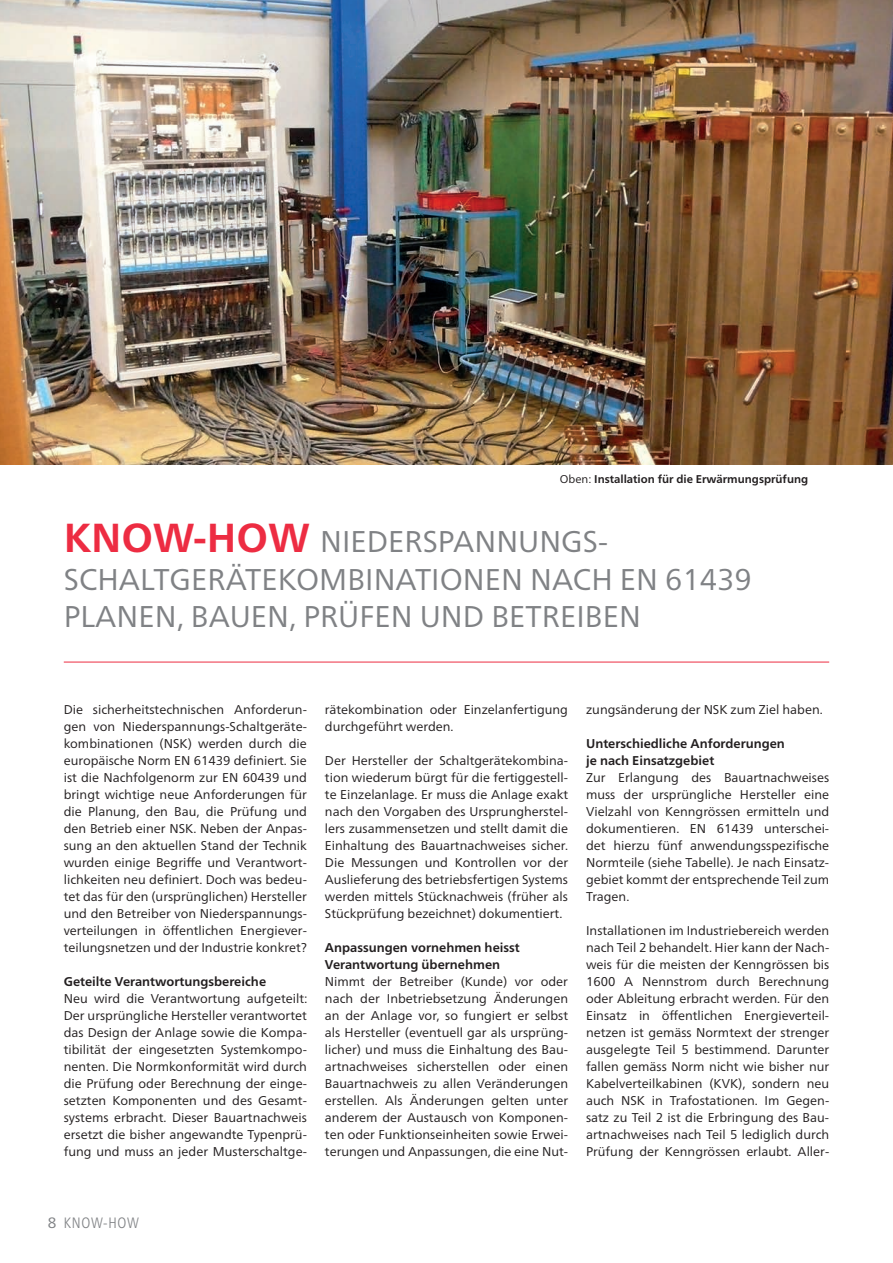
<style>
.page{position:relative;width:893px;height:1263px;background:#fff}
.page>*{position:absolute;margin:0;border:0;box-sizing:border-box;transform-origin:0 0}
.t1{font:30px/37.5px "Frutiger Neue LTW1 G";color:#808285}
.t2{font:300 condensed 15px "Frutiger Neue LTW1 G";letter-spacing:.05em;color:#808285}
.t3{font:15px "Frutiger Neue LTW1 G";color:#808285}
.t4{font:12.75px/17px "Frutiger Neue LTW1 G";color:#231f20;text-align:justify}
.t5{font:700 12.75px/17px "Frutiger Neue LTW1 G";color:#231f20}
.t6{font:700 11.25px "Frutiger Neue LTW1 G";color:#231f20}
.s1{font-weight:400}
.s2{font-weight:700;font-size:40.5px;color:#ed2c42}
</style>
<div class="page">
<img style="left:0;top:0;width:893px;height:464px">
<hr style="left:64px;top:662px;width:765px;height:1px;background:#ed2c42">
<p class="t6" style="left:560px;top:471px;width:250px"><span class="s1">Oben:</span> I nstallation für die Erwärmungsprüfung</p>
<h1 class="t1" style="left:64px;top:521px;width:689px"><span class="s2">know-how</span> niederspannungs&shy;schaltgerätekomb inationen nach EN 61439 planen, bauen, prüfen und betreiben</h1>
<p class="t4" style="left:64px;top:700px;width:245px">Die sicherheitstechnischen Anforderun&shy;gen von N iederspannungs-Schaltgeräte&shy;kombinationen (NSK) werden durch die europäische Norm EN 61439 definiert. Sie ist die Nachfolgenorm zur EN 60439 und bringt wichtige neue Anforderungen für die Planung, den Bau, die Prüfung und den Betrieb einer NSK. Neben der Anpas&shy;sung an den aktuellen Stand der Technik wurden einige Begriffe und Verantwort&shy;lichkeiten neu definiert. Doch was bedeu&shy;tet das für den (ursprünglichen) Hersteller und den Betreiber von N iederspannungs&shy;verteilungen in öffentlichen Energiever&shy;teilungsnetzen und der I ndustrie konkret?</p>
<p class="t5" style="left:64px;top:972px;width:204px">Geteilte Verantwortungsbereiche</p>
<p class="t4" style="left:64px;top:989px;width:245px">N eu wird die Verantwortung aufgeteilt:<br>Der ursprüngliche Hersteller verantwortet das Design der Anlage sowie die Kompa&shy;tibilität der eingesetzten Systemkompo&shy;nenten. Die Normkonformität wird durch die Prüfung oder Berechnung der einge&shy;setzten Komponenten und des Gesamt&shy;systems erbracht. Dieser Bauartnachweis ersetzt die bisher angewandte Typenprü&shy;fung und muss an jeder M usterschaltge-</p>
<p class="t4" style="left:325px;top:700px;width:245px">rätekombination oder Einzelanfertigung durchgeführt werden.</p>
<p class="t4" style="left:325px;top:751px;width:245px">Der Hersteller der Schaltgerätekombina&shy;tion wiederum bürgt für die fertiggestell&shy;te Einzelanlage. Er muss die Anlage exakt nach den Vorgaben des U rsprungherstel&shy;lers zusammensetzen und stellt damit die Einhaltung des Bauartnachweises sicher.<br>Die Messungen und Kontrollen vor der Auslieferung des betriebsfertigen Systems werden mittels Stücknachweis (früher als Stückprüfung bezeichnet) dokumentiert.</p>
<p class="t5" style="left:325px;top:938px;width:196px">Anpassungen vornehmen heisst<br>Verantwortung übernehmen</p>
<p class="t4" style="left:325px;top:972px;width:245px">N immt der Betreiber (Kunde) vor oder nach der I nbetriebsetzung Änderungen an der Anlage vor, so fungiert er selbst als Hersteller (eventuell gar als ursprüng&shy;licher) und muss die Einhaltung des Bau&shy;artnachweises sicherstellen oder einen Bauartnachweis zu allen Veränderungen erstellen. Als Änderungen gelten unter anderem der Austausch von Komponen&shy;ten oder Funktionseinheiten sowie Erwei&shy;terungen und Anpassungen, die eine N ut-</p>
<p class="t4" style="left:586px;top:700px;width:238px">zungsänderung der NSK zum Ziel haben.</p>
<p class="t5" style="left:586px;top:734px;width:200px">U nterschiedliche Anforderungen je nach Einsatzgebiet</p>
<p class="t4" style="left:586px;top:768px;width:245px">Zur Erlangung des Bauartnachweises muss der ursprüngliche Hersteller eine Vielzahl von Kenngrössen ermitteln und dokumentieren. EN</p>
<p class="t4" style="left:586px;top:819px;width:245px;text-indent:131px">61439 unterschei&shy;det hierzu fünf anwendungsspezifische Normteile (siehe Tabelle). Je nach Einsatz&shy;gebiet kommt der entsprechende Teil zum Tragen.</p>
<p class="t4" style="left:586px;top:921px;width:245px">I nstallationen im I ndustriebereich werden nach Teil 2 behandelt. H ier kann der Nach&shy;weis für die meisten der Kenngrössen bis 1600 A Nennstrom durch Berechnung oder Ableitung erbracht werden. Für den Einsatz in öffentlichen Energieverteil&shy;netzen ist gemäss Normtext der strenger ausgelegte Teil 5 bestimmend. Darunter fallen gemäss Norm nicht wie bisher nur Kabelverteilkabinen (KVK), sondern neu auch NSK in Trafostationen. I m Gegen&shy;satz zu Teil 2 ist die Erbringung des Bau&shy;artnachweises nach Teil 5 lediglich durch Prüfung der Kenngrössen erlaubt. Aller-</p>
<p class="t3" style="left:48px;top:1211px;width:10px">8</p>
<p class="t2" style="left:64px;top:1211px;width:77px">KNOW-HOW</p>
</div>
